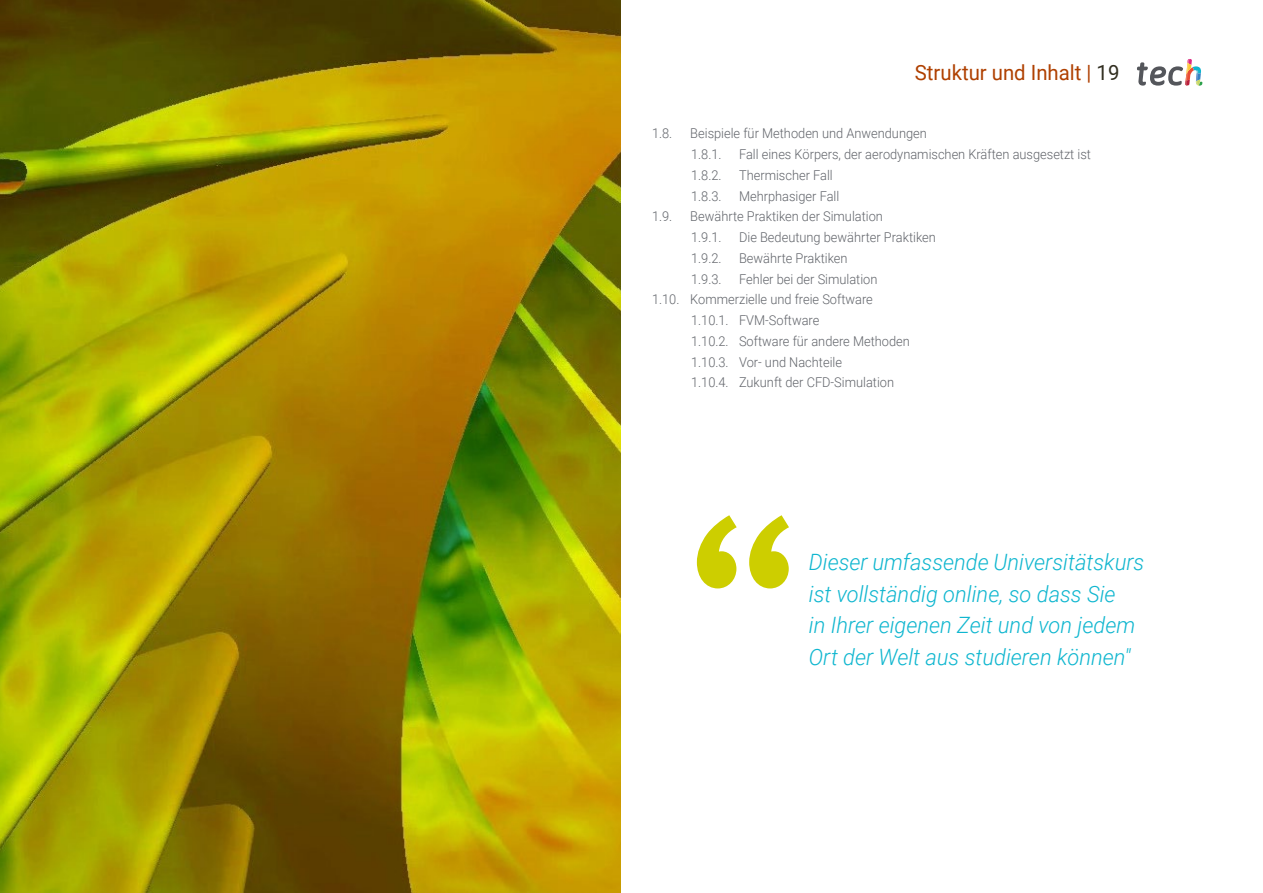
<style>
.page{position:relative;width:1263px;height:893px;background:#fff}
.page>*{position:absolute;margin:0;border:0;box-sizing:border-box;transform-origin:0 0}
.t1{font:italic 300 22.5px/31.5px "Roboto";color:#0fb6cf}
.t2{font:21px "Roboto";color:#af4000}
.t3{font:300 13.5px/20.7px "Roboto";color:#61646a;scale:.95 1}
.s1{color:#312e20}
</style>
<div class="page">
<img style="left:0;top:0;width:621px;height:893px">
<svg style="left:1137px;top:59px;width:65px;height:27px"></svg>
<svg style="left:697px;top:515px;width:92px;height:73px"></svg>
<h2 class="t2" style="left:915px;top:57px;width:206px">Struktur und Inhalt | <span class="s1">19</span></h2>
<p class="t3" style="left:652px;top:123px;width:23px">1.8.</p>
<p class="t3" style="left:690px;top:123px;width:250px">Beispiele für Methoden und Anwendungen<br>1.8.1.</p>
<p class="t3" style="left:739px;top:143px;width:372px">Fall eines Körpers, der aerodynamischen Kräften ausgesetzt ist</p>
<p class="t3" style="left:691px;top:164px;width:34px">1.8.2.</p>
<p class="t3" style="left:739px;top:164px;width:100px">Thermischer Fall</p>
<p class="t3" style="left:691px;top:185px;width:34px">1.8.3.</p>
<p class="t3" style="left:739px;top:185px;width:107px">Mehrphasiger Fall</p>
<p class="t3" style="left:652px;top:206px;width:23px">1.9.</p>
<p class="t3" style="left:690px;top:206px;width:204px">Bewährte Praktiken der Simulation<br>1.9.1.</p>
<p class="t3" style="left:739px;top:226px;width:209px">Die Bedeutung bewährter Praktiken</p>
<p class="t3" style="left:691px;top:247px;width:34px">1.9.2.</p>
<p class="t3" style="left:739px;top:247px;width:116px">Bewährte Praktiken</p>
<p class="t3" style="left:691px;top:268px;width:34px">1.9.3.</p>
<p class="t3" style="left:739px;top:268px;width:147px">Fehler bei der Simulation</p>
<p class="t3" style="left:652px;top:289px;width:234px">1.10. Kommerzielle und freie Software</p>
<p class="t3" style="left:691px;top:309px;width:137px">1.10.1. FVM-Software</p>
<p class="t3" style="left:691px;top:330px;width:232px">1.10.2. Software für andere Methoden</p>
<p class="t3" style="left:691px;top:351px;width:160px">1.10.3. Vor- und Nachteile</p>
<p class="t3" style="left:691px;top:372px;width:215px">1.10.4. Zukunft der CFD-Simulation</p>
<h1 class="t1" style="left:809px;top:546px;width:337px">Dieser umfassende Universitätskurs ist vollständig online, so dass Sie<br>in Ihrer eigenen Zeit und von jedem Ort der Welt aus studieren können"</h1>
</div>
